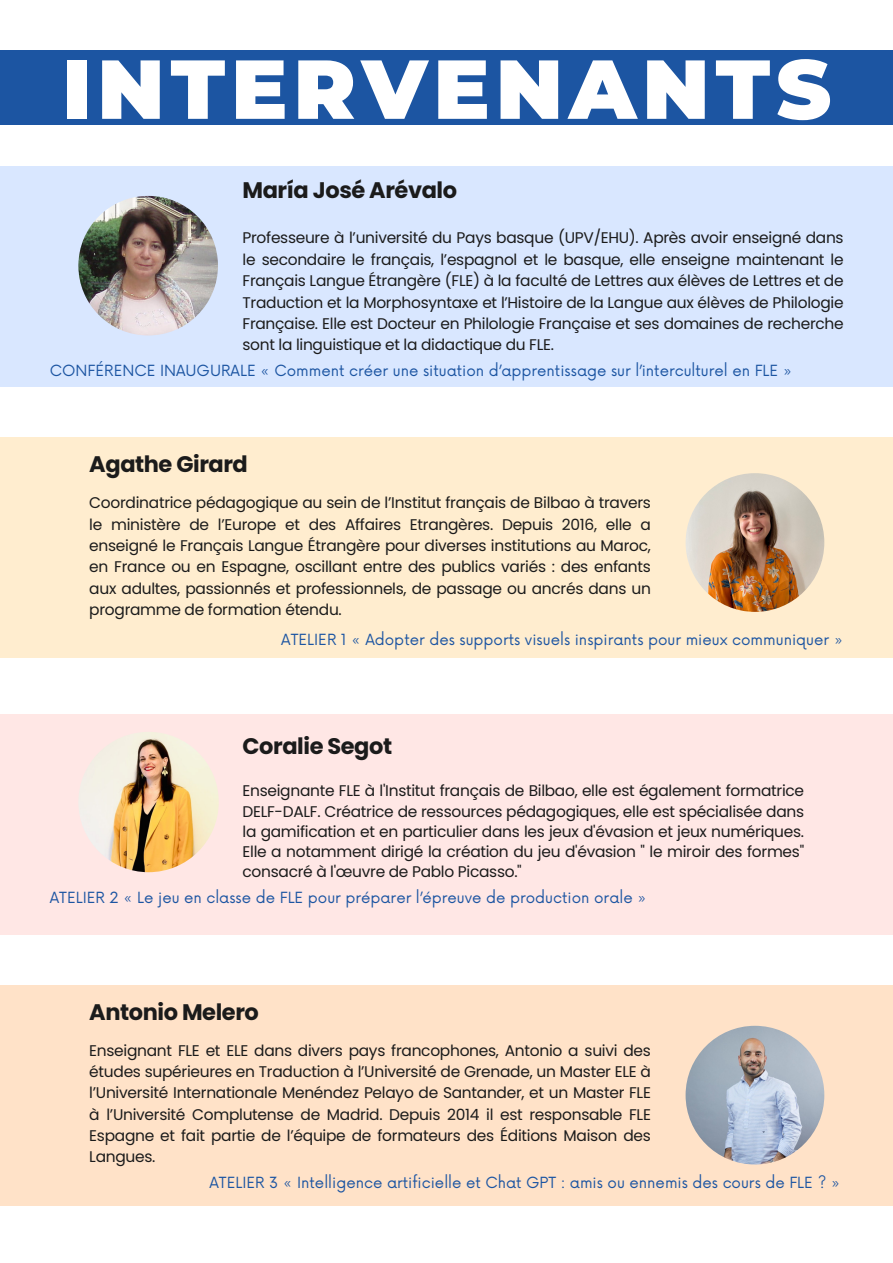
<style>
.page{position:relative;width:893px;height:1263px;background:#fff}
.page>*{position:absolute;margin:0;border:0;box-sizing:border-box;transform-origin:0 0}
.t1{font:900 83.47px "Montserrat";letter-spacing:.075em;color:#fff}
.t2{font:700 22.5px "Poppins";letter-spacing:-.02em;color:#1b1b1b}
.t3{font:15.45px/21.4px "Poppins";letter-spacing:-.02em;color:#1b1b1b;text-align:justify}
.t4{font:15px "Now";color:#1c55a2}
</style>
<div class="page">
<div style="left:0;top:166px;width:893px;height:221px;background:#d9e7ff"></div>
<img style="left:78px;top:196px;width:140px;height:139px;border-radius:50%">
<div style="left:0;top:437px;width:893px;height:221px;background:#ffedcf"></div>
<img style="left:685px;top:473px;width:139px;height:139px;border-radius:50%">
<div style="left:0;top:714px;width:893px;height:221px;background:#ffe7e5"></div>
<img style="left:78px;top:732px;width:141px;height:140px;border-radius:50%">
<div style="left:0;top:985px;width:893px;height:220px;background:#ffe2c8"></div>
<img style="left:685px;top:1026px;width:139px;height:138px;border-radius:50%">
<div style="left:0;top:50px;width:893px;height:74px;background:#1c55a2"></div>
<p class="t1" style="left:62px;top:38px;width:770px">INTERVENANTS</p>
<p class="t2" style="left:242px;top:175px;width:216px">María José Arévalo</p>
<h2 class="t3" style="left:242px;top:227px;width:602px">Professeure à l’université du Pays basque (UPV/EHU). Après avoir enseigné dans le secondaire le français, l’espagnol et le basque, elle enseigne maintenant le Français Langue Étrangère (FLE) à la faculté de Lettres aux élèves de Lettres et de Traduction et la Morphosyntaxe et l’Histoire de la Langue aux élèves de Philologie Française. Elle est Docteur en Philologie Française et ses domaines de recherche sont la linguistique et la didactique du FLE.</h2>
<p class="t4" style="left:50px;top:363px;width:744px">CONFÉRENCE INAUGURALE « Comment créer une situation d’apprentissage sur l’interculturel en FLE »</p>
<p class="t2" style="left:89px;top:449px;width:160px">Agathe Girard</p>
<p class="t3" style="left:89px;top:492px;width:563px">Coordinatrice pédagogique au sein de l’Institut français de Bilbao à travers le ministère de l’Europe et des Affaires Etrangères. Depuis 2016, elle a enseigné le Français Langue Étrangère pour diverses institutions au Maroc, en France ou en Espagne, oscillant entre des publics variés : des enfants aux adultes, passionnés et professionnels, de passage ou ancrés dans un programme de formation étendu.</p>
<h2 class="t4" style="left:281px;top:631px;width:563px">ATELIER 1 « Adopter des supports visuels inspirants pour mieux communiquer »</h2>
<h2 class="t2" style="left:242px;top:730px;width:151px">Coralie Segot</h2>
<p class="t3" style="left:242px;top:781px;width:563px;line-height:20.2px">Enseignante FLE à l'Institut français de Bilbao, elle est également formatrice DELF-DALF. Créatrice de ressources pédagogiques, elle est spécialisée dans la gamification et en particulier dans les jeux d'évasion et jeux numériques.<br>Elle a notamment dirigé la création du jeu d'évasion " le miroir des formes" consacré à l'œuvre de Pablo Picasso."</p>
<p class="t4" style="left:50px;top:890px;width:598px">ATELIER 2 « Le jeu en classe de FLE pour préparer l’épreuve de production orale »</p>
<h2 class="t2" style="left:89px;top:996px;width:171px">Antonio Melero</h2>
<p class="t3" style="left:89px;top:1039px;width:563px">Enseignant FLE et ELE dans divers pays francophones, Antonio a suivi des études supérieures en Traduction à l’Université de Grenade, un Master ELE à l’Université Internationale Menéndez Pelayo de Santander, et un Master FLE à l’Université Complutense de Madrid. Depuis 2014 il est responsable FLE Espagne et fait partie de l’équipe de formateurs des Éditions Maison des Langues.</p>
<p class="t4" style="left:209px;top:1174px;width:632px">ATELIER 3 « Intelligence artificielle et Chat GPT : amis ou ennemis des cours de FLE ? »</p>
</div>
